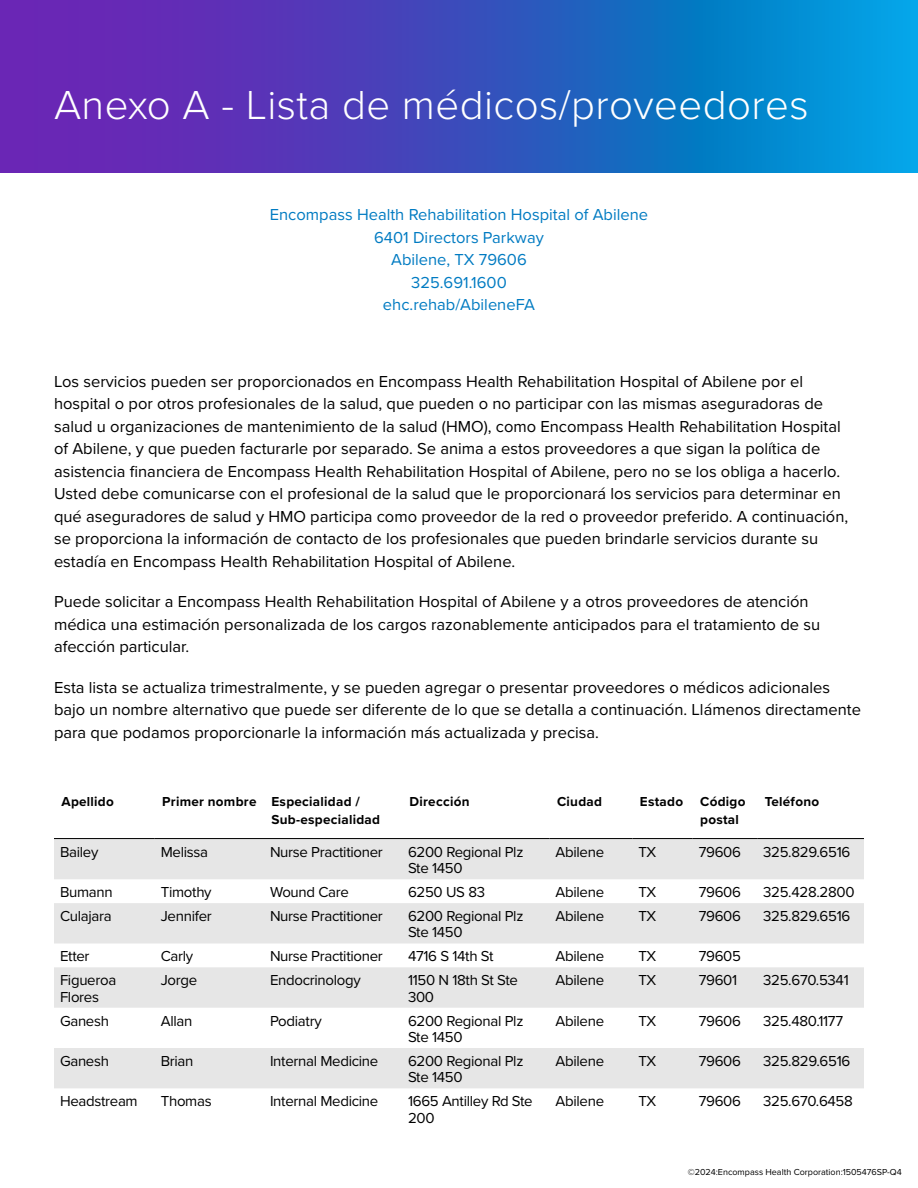
<style>
.page{position:relative;width:918px;height:1188px;background:#fff}
.page>*{position:absolute;margin:0;border:0;box-sizing:border-box;transform-origin:0 0}
.t1{font:300 42px "Proxima Nova";letter-spacing:.01em;color:#fff}
.t2{font:16.5px/22.5px "Proxima Nova";color:#000}
.t3{font:16.5px/22.5px "Proxima Nova";color:#007bc2;text-align:center}
.t4{font:15px/16.5px "Proxima Nova";letter-spacing:-.02em;color:#000}
.t5{font:700 13.5px/18px "Proxima Nova";letter-spacing:.02em;color:#000}
.t6{font:9px "Proxima Nova";color:#000}
</style>
<div class="page">
<svg style="left:0;top:0;width:918px;height:173px;background:#3555c0"></svg>
<svg style="left:54px;top:839px;width:810px;height:249px;fill:#e6e6e6"></svg>
<hr style="left:54px;top:838px;width:101px;height:1px;background:#000">
<hr style="left:155px;top:838px;width:109px;height:1px;background:#000">
<hr style="left:264px;top:838px;width:138px;height:1px;background:#000">
<hr style="left:402px;top:838px;width:148px;height:1px;background:#000">
<hr style="left:550px;top:838px;width:82px;height:1px;background:#000">
<hr style="left:632px;top:838px;width:61px;height:1px;background:#000">
<hr style="left:693px;top:838px;width:64px;height:1px;background:#000">
<hr style="left:757px;top:838px;width:107px;height:1px;background:#000">
<h1 class="t1" style="left:54px;top:74px;width:756px">Anexo A - Lista de médicos/proveedores</h1>
<p class="t3" style="left:270px;top:203px;width:380px">Encompass Health Rehabilitation Hospital of Abilene<br>6401 Directors Parkway<br>Abilene, TX 79606<br>325.691.1600<br>ehc.rehab/AbileneFA</p>
<p class="t2" style="left:54px;top:369px;width:796px">Los servicios pueden ser proporcionados en Encompass Health Rehabilitation Hospital of Abilene por el hospital o por otros profesionales de la salud, que pueden o no participar con las mismas aseguradoras de salud u organizaciones de mantenimiento de la salud (HMO), como Encompass Health Rehabilitation Hospital of Abilene, y que pueden facturarle por separado. Se anima a estos proveedores a que sigan la política de asistencia financiera de Encompass Health Rehabilitation Hospital of Abilene, pero no se los obliga a hacerlo.<br>Usted debe comunicarse con el profesional de la salud que le proporcionará los servicios para determinar en qué aseguradores de salud y HMO participa como proveedor de la red o proveedor preferido. A continuación, se proporciona la información de contacto de los profesionales que pueden brindarle servicios durante su estadía en Encompass Health Rehabilitation Hospital of Abilene.</p>
<p class="t2" style="left:54px;top:590px;width:768px">Puede solicitar a Encompass Health Rehabilitation Hospital of Abilene y a otros proveedores de atención médica una estimación personalizada de los cargos razonablemente anticipados para el tratamiento de su afección particular.</p>
<p class="t2" style="left:54px;top:675px;width:808px">Esta lista se actualiza trimestralmente, y se pueden agregar o presentar proveedores o médicos adicionales bajo un nombre alternativo que puede ser diferente de lo que se detalla a continuación. Llámenos directamente para que podamos proporcionarle la información más actualizada y precisa.</p>
<p class="t5" style="left:62px;top:792px;width:54px">Apellido</p>
<p class="t5" style="left:272px;top:792px;width:110px;text-indent:-109px">Primer nombre Especialidad /<br>Sub-especialidad</p>
<p class="t5" style="left:410px;top:792px;width:62px">Dirección</p>
<p class="t5" style="left:557px;top:792px;width:47px">Ciudad</p>
<p class="t5" style="left:640px;top:792px;width:45px">Estado</p>
<p class="t5" style="left:700px;top:792px;width:47px">Código postal</p>
<p class="t5" style="left:765px;top:792px;width:56px">Teléfono</p>
<p class="t4" style="left:60px;top:843px;width:40px">Bailey</p>
<p class="t4" style="left:161px;top:843px;width:49px">Melissa</p>
<p class="t4" style="left:270px;top:843px;width:114px">Nurse Practitioner</p>
<p class="t4" style="left:408px;top:843px;width:117px">6200 Regional Plz<br>Ste 1450</p>
<p class="t4" style="left:556px;top:843px;width:50px">Abilene</p>
<p class="t4" style="left:638px;top:843px;width:20px">TX</p>
<p class="t4" style="left:699px;top:843px;width:44px">79606</p>
<p class="t4" style="left:763px;top:843px;width:89px">325.829.6516</p>
<p class="t4" style="left:60px;top:883px;width:54px">Bumann</p>
<p class="t4" style="left:161px;top:883px;width:52px">Timothy</p>
<p class="t4" style="left:270px;top:883px;width:80px">Wound Care</p>
<p class="t4" style="left:408px;top:883px;width:79px">6250 US 83</p>
<p class="t4" style="left:556px;top:883px;width:50px">Abilene</p>
<p class="t4" style="left:638px;top:883px;width:20px">TX</p>
<p class="t4" style="left:699px;top:883px;width:44px">79606</p>
<p class="t4" style="left:763px;top:883px;width:93px">325.428.2800</p>
<p class="t4" style="left:60px;top:907px;width:53px">Culajara</p>
<p class="t4" style="left:161px;top:907px;width:53px">Jennifer</p>
<p class="t4" style="left:270px;top:907px;width:114px">Nurse Practitioner</p>
<p class="t4" style="left:408px;top:907px;width:117px">6200 Regional Plz<br>Ste 1450</p>
<p class="t4" style="left:556px;top:907px;width:50px">Abilene</p>
<p class="t4" style="left:638px;top:907px;width:20px">TX</p>
<p class="t4" style="left:699px;top:907px;width:44px">79606</p>
<p class="t4" style="left:763px;top:907px;width:89px">325.829.6516</p>
<p class="t4" style="left:60px;top:947px;width:31px">Etter</p>
<p class="t4" style="left:161px;top:947px;width:34px">Carly</p>
<p class="t4" style="left:270px;top:947px;width:114px">Nurse Practitioner</p>
<p class="t4" style="left:408px;top:947px;width:87px">4716 S 14th St</p>
<p class="t4" style="left:556px;top:947px;width:50px">Abilene</p>
<p class="t4" style="left:638px;top:947px;width:20px">TX</p>
<p class="t4" style="left:699px;top:947px;width:44px">79605</p>
<p class="t4" style="left:60px;top:971px;width:58px">Figueroa<br>Flores</p>
<p class="t4" style="left:161px;top:971px;width:38px">Jorge</p>
<p class="t4" style="left:270px;top:971px;width:92px">Endocrinology</p>
<p class="t4" style="left:408px;top:971px;width:112px">1150 N 18th St Ste<br>300</p>
<p class="t4" style="left:556px;top:971px;width:50px">Abilene</p>
<p class="t4" style="left:638px;top:971px;width:20px">TX</p>
<p class="t4" style="left:699px;top:971px;width:40px">79601</p>
<p class="t4" style="left:763px;top:971px;width:87px">325.670.5341</p>
<p class="t4" style="left:60px;top:1012px;width:51px">Ganesh</p>
<p class="t4" style="left:161px;top:1012px;width:33px">Allan</p>
<p class="t4" style="left:270px;top:1012px;width:53px">Podiatry</p>
<p class="t4" style="left:408px;top:1012px;width:117px">6200 Regional Plz<br>Ste 1450</p>
<p class="t4" style="left:556px;top:1012px;width:50px">Abilene</p>
<p class="t4" style="left:638px;top:1012px;width:20px">TX</p>
<p class="t4" style="left:699px;top:1012px;width:44px">79606</p>
<p class="t4" style="left:763px;top:1012px;width:81px">325.480.1177</p>
<p class="t4" style="left:60px;top:1052px;width:51px">Ganesh</p>
<p class="t4" style="left:161px;top:1052px;width:34px">Brian</p>
<p class="t4" style="left:270px;top:1052px;width:110px">Internal Medicine</p>
<p class="t4" style="left:408px;top:1052px;width:117px">6200 Regional Plz<br>Ste 1450</p>
<p class="t4" style="left:556px;top:1052px;width:50px">Abilene</p>
<p class="t4" style="left:638px;top:1052px;width:20px">TX</p>
<p class="t4" style="left:699px;top:1052px;width:44px">79606</p>
<p class="t4" style="left:763px;top:1052px;width:89px">325.829.6516</p>
<p class="t4" style="left:60px;top:1092px;width:79px">Headstream</p>
<p class="t4" style="left:161px;top:1092px;width:52px">Thomas</p>
<p class="t4" style="left:270px;top:1092px;width:110px">Internal Medicine</p>
<p class="t4" style="left:408px;top:1092px;width:126px">1665 Antilley Rd Ste<br>200</p>
<p class="t4" style="left:556px;top:1092px;width:50px">Abilene</p>
<p class="t4" style="left:638px;top:1092px;width:20px">TX</p>
<p class="t4" style="left:699px;top:1092px;width:44px">79606</p>
<p class="t4" style="left:763px;top:1092px;width:91px">325.670.6458</p>
<p class="t6" style="left:688px;top:1166px;width:216px">©2024:Encompass Health Corporation:1505476SP-Q4</p>
</div>
